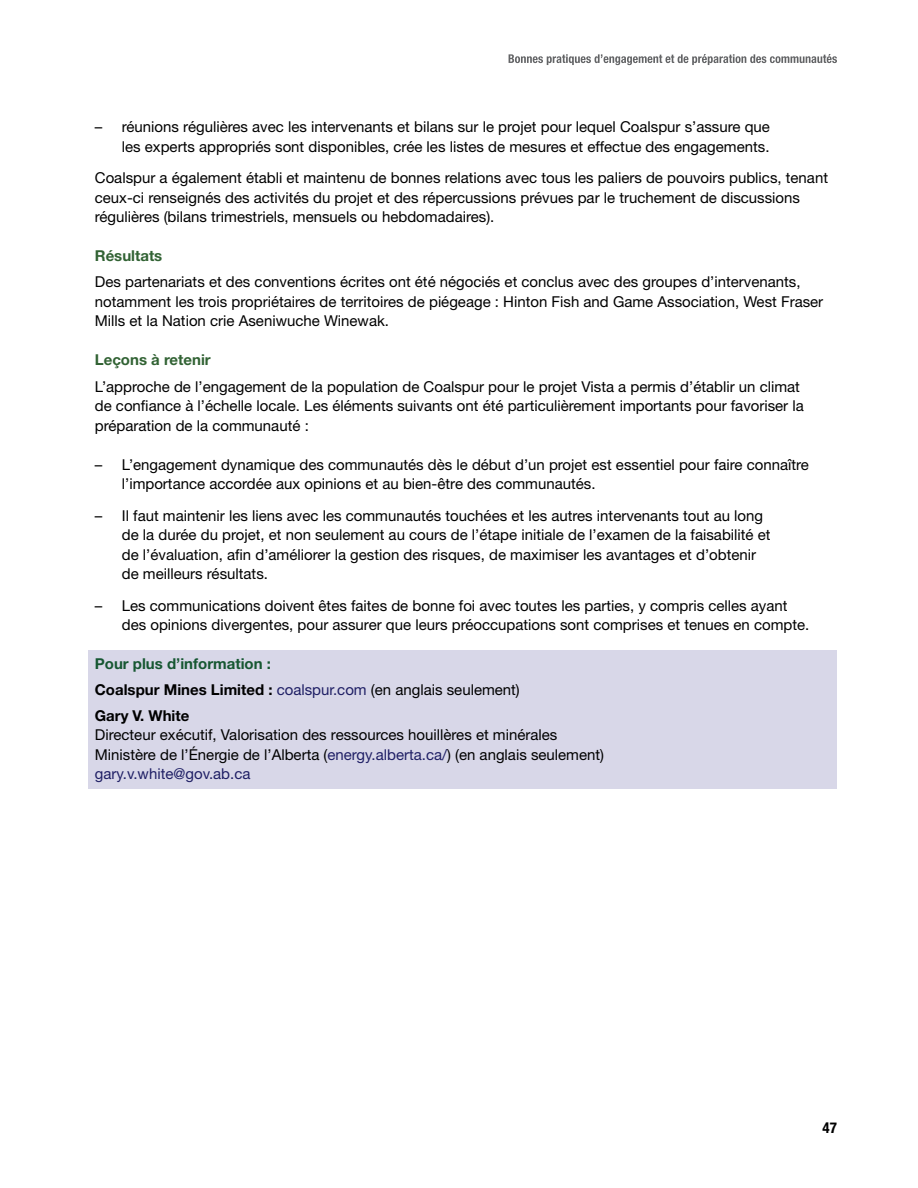
<style>
.page{position:relative;width:918px;height:1188px;background:#fff}
.page>*{position:absolute;margin:0;border:0;box-sizing:border-box;transform-origin:0 0}
.t1{font:15px/19.5px "Helvetica Neue LT Std";color:#000}
.t2{font:700 15px "Helvetica Neue LT Std";color:#000}
.t3{font:700 15px "Helvetica Neue LT Std";color:#316233}
.t4{font:700 15px "Helvetica Neue LT Std";color:#165732}
.t5{font:15px "Helvetica Neue LT Std";color:#1f1f65}
.t6{font:700 condensed 15px "Helvetica Neue LT Std";color:#000}
.s1{font-weight:400;color:#1f1f65}
.s2{font-weight:400}
.s3{color:#1f1f65}
</style>
<div class="page">
<svg style="left:509px;top:54px;width:328px;height:11px"></svg>
<div style="left:88px;top:650px;width:749px;height:138px;background:#d8d7e8"></div>
<p class="t1" style="left:95px;top:117px;width:677px;text-align:right">– réunions régulières avec les intervenants et bilans sur le projet pour lequel Coalspur s’assure que les experts appropriés sont disponibles, crée les listes de mesures et effectue des engagements.</p>
<p class="t1" style="left:95px;top:168px;width:735px">Coalspur a également établi et maintenu de bonnes relations avec tous les paliers de pouvoirs publics, tenant ceux-ci renseignés des activités du projet et des répercussions prévues par le truchement de discussions régulières (bilans trimestriels, mensuels ou hebdomadaires).</p>
<h3 class="t3" style="left:95px;top:247px;width:69px">Résultats</h3>
<p class="t1" style="left:95px;top:272px;width:730px">Des partenariats et des conventions écrites ont été négociés et conclus avec des groupes d’intervenants, notamment les trois propriétaires de territoires de piégeage : Hinton Fish and Game Association, West Fraser<br>Mills et la Nation crie Aseniwuche Winewak.</p>
<h3 class="t3" style="left:95px;top:351px;width:117px">Leçons à retenir</h3>
<p class="t1" style="left:95px;top:376px;width:711px">L’approche de l’engagement de la population de Coalspur pour le projet Vista a permis d’établir un climat de confiance à l’échelle locale. Les éléments suivants ont été particulièrement importants pour favoriser la préparation de la communauté :</p>
<p class="t1" style="left:122px;top:454px;width:689px;text-indent:-27px">– L’engagement dynamique des communautés dès le début d’un projet est essentiel pour faire connaître l’importance accordée aux opinions et au bien-être des communautés.</p>
<p class="t1" style="left:122px;top:505px;width:650px;text-indent:-27px">– Il faut maintenir les liens avec les communautés touchées et les autres intervenants tout au long de la durée du projet, et non seulement au cours de l’étape initiale de l’examen de la faisabilité et de l’évaluation, afin d’améliorer la gestion des risques, de maximiser les avantages et d’obtenir de meilleurs résultats.</p>
<p class="t1" style="left:122px;top:595px;width:689px;text-indent:-27px">– Les communications doivent êtes faites de bonne foi avec toutes les parties, y compris celles ayant des opinions divergentes, pour assurer que leurs préoccupations sont comprises et tenues en compte.</p>
<p class="t4" style="left:95px;top:655px;width:178px">Pour plus d’information :</p>
<p class="t2" style="left:95px;top:681px;width:426px">Coalspur Mines Limited : <span class="s1">coalspur.com</span> <span class="s2">(en anglais seulement)</span></p>
<p class="t2" style="left:95px;top:706px;width:96px">Gary V. White</p>
<p class="t1" style="left:95px;top:725px;width:464px">Directeur exécutif, Valorisation des ressources houillères et minérales</p>
<p class="t1" style="left:95px;top:745px;width:511px">Ministère de l’Énergie de l’Alberta (<span class="s3">energy.alberta.ca/</span>) (en anglais seulement)</p>
<p class="t5" style="left:95px;top:765px;width:157px">gary.v.white@gov.ab.ca</p>
<p class="t6" style="left:823px;top:1118px;width:16px">47</p>
</div>
